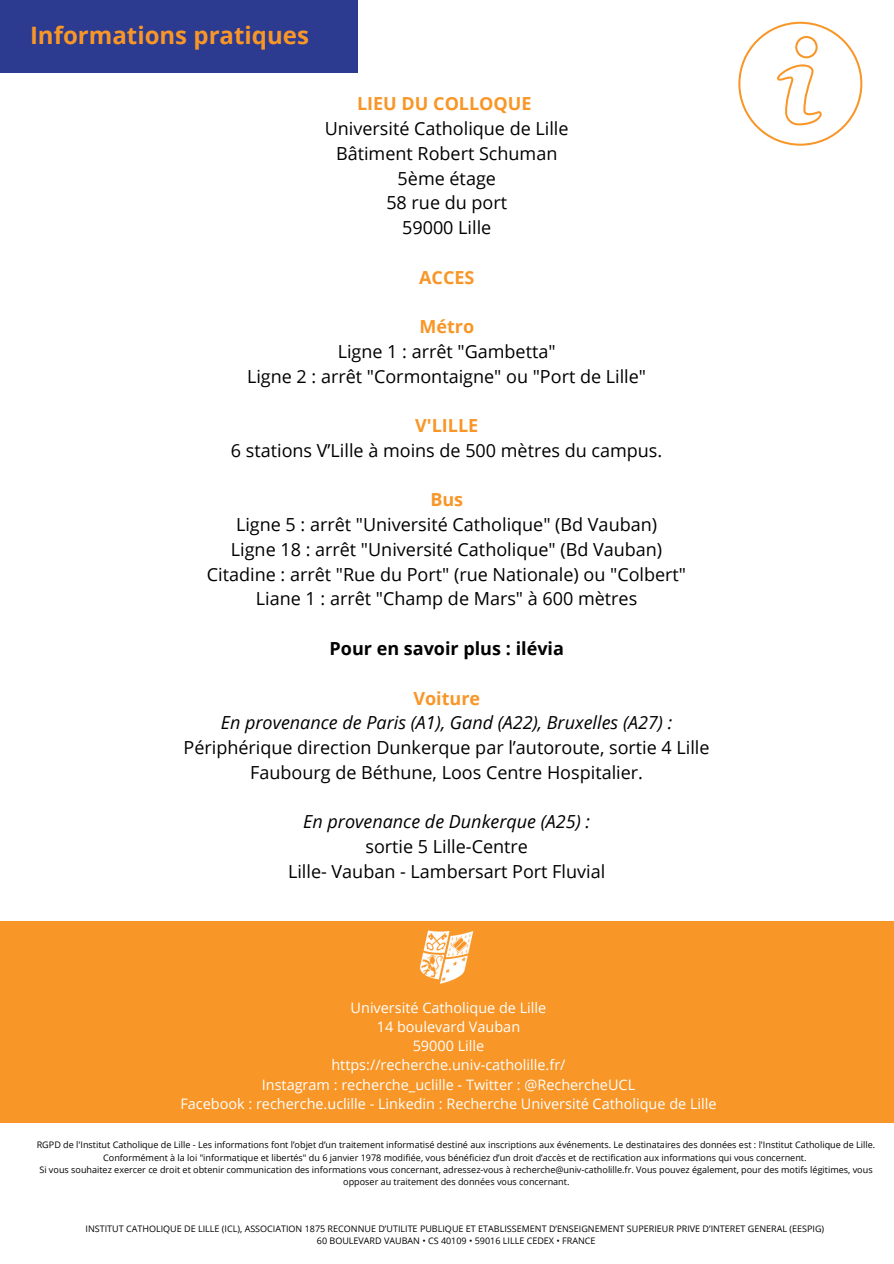
<style>
.page{position:relative;width:894px;height:1264px;background:#fff}
.page>*{position:absolute;margin:0;border:0;box-sizing:border-box;transform-origin:0 0}
.t1{font:700 24px "Open Sans";color:#f89627}
.t2{font:18px/24.8px "Open Sans";color:#000;text-align:center}
.t3{font:700 18px "Open Sans";color:#000}
.t4{font:700 18px "Open Sans";color:#f89627}
.t5{font:14.4px/19.2px "Open Sans";color:#fff;text-align:center}
.t6{font:9px/12px "Open Sans";color:#000;text-align:center}
.s1{font-weight:700;color:#f89627}
.s2{font-style:italic}
</style>
<div class="page">
<div style="left:0;top:920px;width:893px;height:202px;background:#f89627"></div>
<img style="left:414px;top:920px;width:65px;height:64px">
<div style="left:0;top:0;width:357px;height:72px;background:#2c3a90"></div>
<svg style="left:738px;top:22px;width:124px;height:124px"></svg>
<p class="t1" style="left:30px;top:18px;width:280px">Informations pratiques</p>
<h4 class="t2" style="left:324px;top:91px;width:245px"><span class="s1">LIEU DU COLLOQUE<br></span>Université Catholique de Lille<br>Bâtiment Robert Schuman<br>5ème étage<br>58 rue du port<br>59000 Lille</h4>
<h2 class="t4" style="left:419px;top:264px;width:57px">ACCES</h2>
<h4 class="t2" style="left:247px;top:314px;width:400px"><span class="s1">Métro<br></span>Ligne 1 : arrêt "Gambetta"<br>Ligne 2 : arrêt "Cormontaigne" ou "Port de Lille"</h4>
<h4 class="t2" style="left:231px;top:413px;width:433px"><span class="s1">V'LILLE<br></span>6 stations V’Lille à moins de 500 mètres du campus.</h4>
<h4 class="t2" style="left:207px;top:487px;width:480px"><span class="s1">Bus<br></span>Ligne 5 : arrêt "Université Catholique" (Bd Vauban)<br>Ligne 18 : arrêt "Université Catholique" (Bd Vauban)<br>Citadine : arrêt "Rue du Port" (rue Nationale) ou "Colbert" Liane 1 : arrêt "Champ de Mars" à 600 mètres</h4>
<h3 class="t3" style="left:329px;top:635px;width:236px">Pour en savoir plus : ilévia</h3>
<h4 class="t2" style="left:183px;top:685px;width:527px"><span class="s1">Voiture<br></span><span class="s2">En provenance de Paris (A1), Gand (A22), Bruxelles (A27) :<br></span>Périphérique direction Dunkerque par l’autoroute, sortie 4 Lille Faubourg de Béthune, Loos Centre Hospitalier.</h4>
<h4 class="t2" style="left:288px;top:809px;width:318px"><span class="s2">En provenance de Dunkerque (A25) : </span>sortie 5 Lille-Centre<br>Lille- Vauban - Lambersart Port Fluvial</h4>
<p class="t5" style="left:180px;top:997px;width:537px">Université Catholique de Lille<br>14 boulevard Vauban<br>59000 Lille<br>https://recherche.univ-catholille.fr/<br>Instagram : recherche_uclille - Twitter : @RechercheUCL<br>Facebook : recherche.uclille - Linkedin : Recherche Université Catholique de Lille</p>
<p class="t6" style="left:37px;top:1138px;width:839px">RGPD de l'Institut Catholique de Lille - Les informations font l’objet d’un traitement informatisé destiné aux inscriptions aux événements. Le destinataires des données est : l'Institut Catholique de Lille.</p>
<p class="t6" style="left:103px;top:1151px;width:704px">Conformément à la loi "informatique et libertés" du 6 janvier 1978 modifiée, vous bénéficiez d’un droit d’accès et de rectification aux informations qui vous concernent.</p>
<h5 class="t6" style="left:39px;top:1163px;width:834px">Si vous souhaitez exercer ce droit et obtenir communication des informations vous concernant, adressez-vous à recherche@univ-catholille.fr. Vous pouvez également, pour des motifs légitimes, vous opposer au traitement des données vous concernant.</h5>
<p class="t6" style="left:85px;top:1222px;width:740px">INSTITUT CATHOLIQUE DE LILLE (ICL), ASSOCIATION 1875 RECONNUE D’UTILITE PUBLIQUE ET ETABLISSEMENT D’ENSEIGNEMENT SUPERIEUR PRIVE D’INTERET GENERAL (EESPIG)<br>60 BOULEVARD VAUBAN • CS 40109 • 59016 LILLE CEDEX • FRANCE</p>
</div>
